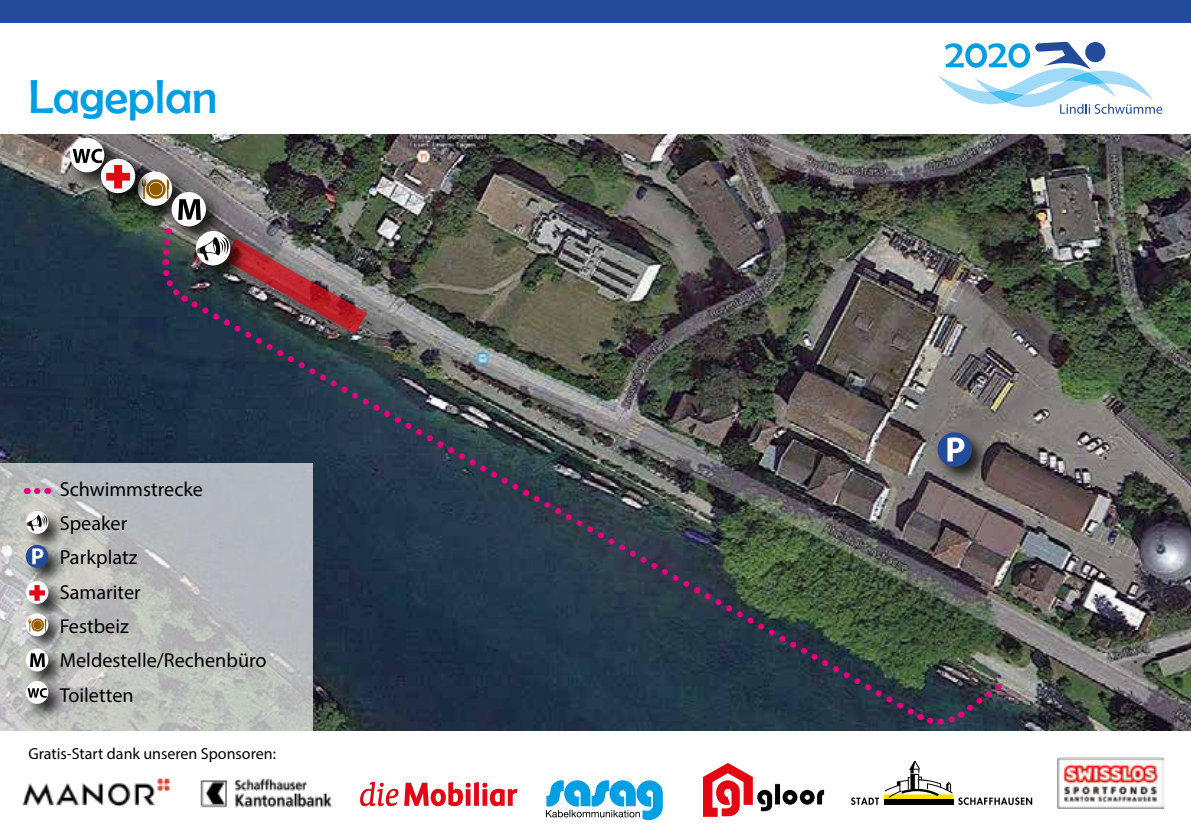
<style>
.page{position:relative;width:1191px;height:840px;background:#fff}
.page>*{position:absolute;margin:0;border:0;box-sizing:border-box;transform-origin:0 0}
.t1{font:48px "Berlin Sans FB";color:#009fe3}
.t2{font:20.2px/34.2px "Myriad Pro";color:#000}
.t3{font:16px "Myriad Pro";color:#000}
</style>
<div class="page">
<div style="left:0;top:0;width:1191px;height:23px;background:#244a9a"></div>
<svg style="left:938px;top:42px;width:224px;height:72px"></svg>
<svg style="left:423px;top:730px;width:133px;height:1px"></svg>
<svg style="left:257px;top:730px;width:155px;height:1px"></svg>
<svg style="left:33px;top:730px;width:129px;height:1px"></svg>
<img style="left:0;top:134px;width:1191px;height:596px">
<div style="left:68px;top:136px;width:55px;height:55px;background:#000;opacity:.75"></div>
<div style="left:70px;top:138px;width:34px;height:34px;background:#fff;border-radius:50%"></div>
<div style="left:135px;top:169px;width:56px;height:55px;background:#000;opacity:.75"></div>
<div style="left:138px;top:171px;width:34px;height:35px;background:#fff;border-radius:50%"></div>
<svg style="left:154px;top:179px;width:15px;height:20px"></svg>
<div style="left:169px;top:190px;width:56px;height:55px;background:#000;opacity:.75"></div>
<div style="left:172px;top:192px;width:34px;height:34px;background:#fff;border-radius:50%"></div>
<svg style="left:178px;top:199px;width:23px;height:21px"></svg>
<div style="left:935px;top:430px;width:55px;height:55px;background:#000;opacity:.75"></div>
<div style="left:937px;top:432px;width:35px;height:34px;background:#244a9a;border-radius:50%"></div>
<svg style="left:947px;top:437px;width:17px;height:24px"></svg>
<img style="left:186px;top:296px;width:737px;height:425px">
<svg style="left:159px;top:228px;width:29px;height:76px;background:#483e4f"></svg>
<svg style="left:920px;top:681px;width:81px;height:43px;background:#373547"></svg>
<div style="left:99px;top:156px;width:55px;height:56px;background:#000;opacity:.75"></div>
<div style="left:101px;top:159px;width:34px;height:34px;background:#fff;border-radius:50%"></div>
<svg style="left:73px;top:149px;width:57px;height:39px"></svg>
<svg style="left:0;top:463px;width:313px;height:267px;background:#babdbe"></svg>
<div style="left:23px;top:508px;width:44px;height:44px;background:#000;opacity:.75"></div>
<svg style="left:26px;top:510px;width:22px;height:23px"></svg>
<svg style="left:26px;top:514px;width:21px;height:16px"></svg>
<svg style="left:37px;top:487px;width:11px;height:7px"></svg>
<div style="left:23px;top:578px;width:44px;height:44px;background:#000;opacity:.75"></div>
<div style="left:26px;top:580px;width:22px;height:23px;background:#fff;border-radius:50%"></div>
<svg style="left:29px;top:586px;width:16px;height:14px"></svg>
<div style="left:23px;top:610px;width:44px;height:44px;background:#000;opacity:.75"></div>
<svg style="left:26px;top:613px;width:22px;height:23px"></svg>
<svg style="left:28px;top:618px;width:18px;height:13px"></svg>
<div style="left:23px;top:646px;width:44px;height:43px;background:#000;opacity:.75"></div>
<div style="left:26px;top:648px;width:22px;height:23px;background:#fff;border-radius:50%"></div>
<svg style="left:30px;top:653px;width:15px;height:13px"></svg>
<div style="left:23px;top:542px;width:44px;height:44px;background:#000;opacity:.75"></div>
<div style="left:26px;top:544px;width:22px;height:23px;background:#244a9a;border-radius:50%"></div>
<svg style="left:32px;top:548px;width:11px;height:16px"></svg>
<div style="left:23px;top:678px;width:44px;height:44px;background:#000;opacity:.75"></div>
<svg style="left:26px;top:680px;width:22px;height:23px"></svg>
<svg style="left:28px;top:687px;width:19px;height:10px"></svg>
<div style="left:194px;top:228px;width:55px;height:56px;background:#000;opacity:.75"></div>
<div style="left:196px;top:231px;width:34px;height:34px;background:#fff;border-radius:50%"></div>
<img style="left:197px;top:234px;width:181px;height:104px">
<img style="left:22px;top:778px;width:149px;height:26px">
<svg style="left:546px;top:780px;width:117px;height:39px"></svg>
<img style="left:200px;top:778px;width:133px;height:30px">
<svg style="left:360px;top:781px;width:38px;height:24px"></svg>
<svg style="left:404px;top:782px;width:113px;height:23px"></svg>
<div style="left:884px;top:799px;width:69px;height:5px;background:#000"></div>
<svg style="left:851px;top:761px;width:101px;height:43px"></svg>
<svg style="left:958px;top:797px;width:74px;height:7px"></svg>
<img style="left:1057px;top:757px;width:106px;height:50px">
<div style="left:774px;top:783px;width:6px;height:21px;background:#000"></div>
<div style="left:774px;top:783px;width:6px;height:21px;border:1px solid #fff"></div>
<svg style="left:703px;top:763px;width:69px;height:53px"></svg>
<svg style="left:782px;top:789px;width:42px;height:15px"></svg>
<h1 class="t1" style="left:28px;top:70px;width:190px">Lageplan</h1>
<p class="t2" style="left:60px;top:471px;width:208px">Schwimmstrecke<br>Speaker<br>Parkplatz<br>Samariter<br>Festbeiz<br>Meldestelle/Rechenbüro<br>Toiletten</p>
<p class="t3" style="left:28px;top:743px;width:249px">Gratis-Start dank unseren Sponsoren:</p>
</div>
